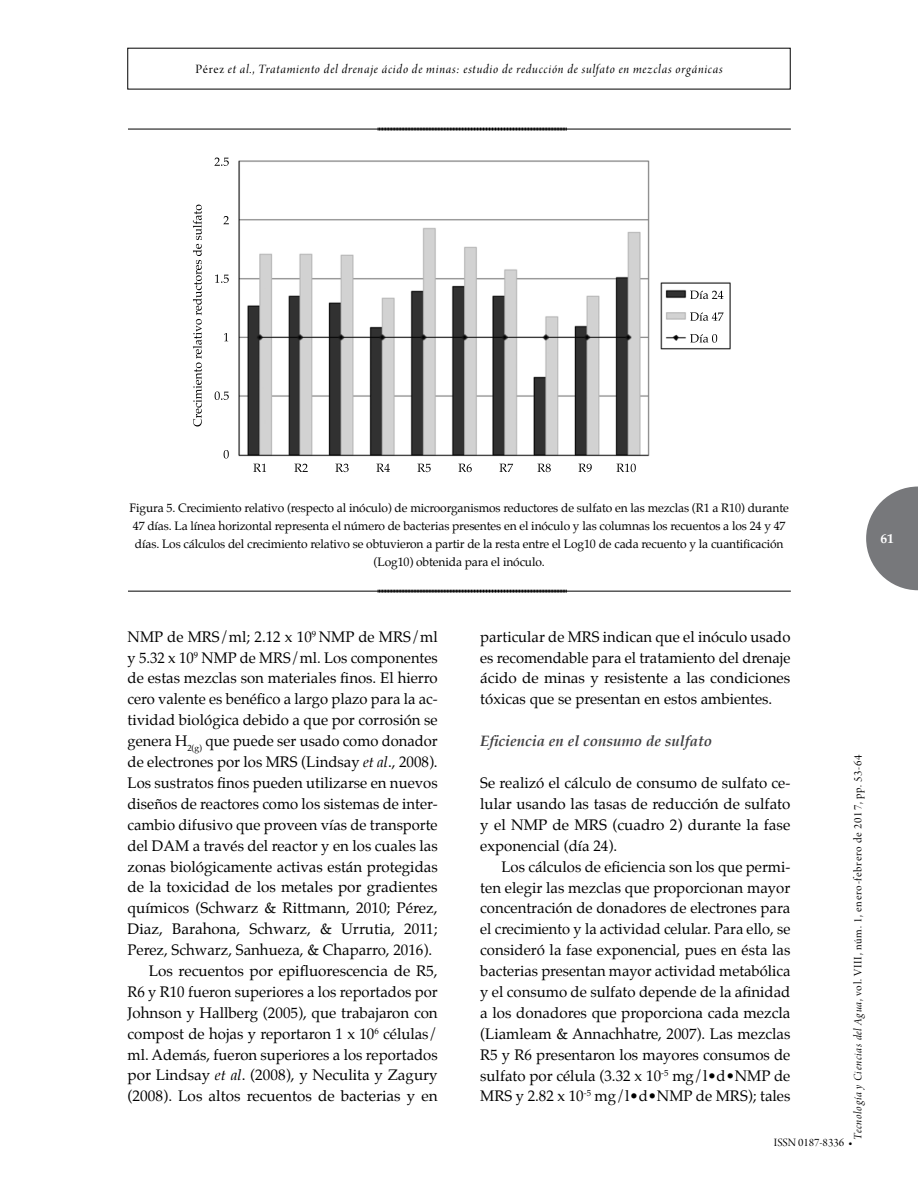
<style>
.page{position:relative;width:918px;height:1188px;background:#fff}
.page>*{position:absolute;margin:0;border:0;box-sizing:border-box;transform-origin:0 0}
.t1{font:15px/20.9px "Palatino";color:#000;text-align:justify}
.t2{font:italic 700 15px "Palatino";color:#414042}
.t3{font:13.5px "Arno Pro Italic Display";letter-spacing:.055em;color:#000}
.t4{font:700 13.5px "Palatino";color:#fff}
.t5{font:12px/18px "Palatino";letter-spacing:-.01em;color:#000;text-align:center}
.t6{font:12px "Arno Pro Display";letter-spacing:.055em;color:#000}
.t7{font:12px "Arno Pro Display";color:#000}
.s1{font-family:"Arno Pro Display"}
.s2{font-style:italic}
.s3{font-family:"Arno Pro Italic Display"}
.s4{font-family:"Arno Pro"}
</style>
<div class="page">
<svg style="left:866px;top:487px;width:52px;height:103px"></svg>
<img style="left:192px;top:157px;width:539px;height:316px">
<img style="left:690px;top:291px;width:33px;height:8px">
<img style="left:262px;top:464px;width:367px;height:8px">
<img style="left:193px;top:250px;width:9px;height:20px">
<img style="left:193px;top:205px;width:9px;height:19px">
<img style="left:214px;top:158px;width:15px;height:118px">
<hr style="left:128px;top:129px;width:663px;height:1px;background:#000">
<svg style="left:378px;top:128px;width:189px;height:3px"></svg>
<hr style="left:128px;top:591px;width:663px;height:1px;background:#000">
<svg style="left:378px;top:590px;width:189px;height:3px"></svg>
<p class="t3" style="left:196px;top:62px;width:529px"><span class="s1">Pérez</span> et al.<span class="s1">,</span> Tratamiento del drenaje ácido de minas: estudio de reducción de sulfato en mezclas orgánicas</p>
<p class="t5" style="left:130px;top:498px;width:661px">Figura 5. Crecimiento relativo (respecto al inóculo) de microorganismos reductores de sulfato en las mezclas (R1 a R10) durante 47 días. La línea horizontal representa el número de bacterias presentes en el inóculo y las columnas los recuentos a los 24 y 47 días. Los cálculos del crecimiento relativo se obtuvieron a partir de la resta entre el Log10 de cada recuento y la cuantificación (Log10) obtenida para el inóculo.</p>
<p class="t4" style="left:880px;top:526px;width:15px">61</p>
<p class="t1" style="left:128px;top:626px;width:312px">NMP de MRS/ml; 2.12 x 10<sup>9</sup> NMP de MRS/ml</p>
<p class="t1" style="left:128px;top:647px;width:312px">y 5.32 x 10<sup>9</sup> NMP de MRS/ml. Los componentes</p>
<p class="t1" style="left:128px;top:668px;width:312px">de estas mezclas son materiales finos. El hierro</p>
<p class="t1" style="left:128px;top:689px;width:312px">cero valente es benéfico a largo plazo para la ac-</p>
<p class="t1" style="left:128px;top:710px;width:312px">tividad biológica debido a que por corrosión se</p>
<p class="t1" style="left:128px;top:731px;width:312px">genera H<sub>2(g)</sub> que puede ser usado como donador</p>
<p class="t1" style="left:128px;top:751px;width:312px">de electrones por los MRS (Lindsay <span class="s2">et al</span>., 2008).</p>
<p class="t1" style="left:128px;top:772px;width:312px">Los sustratos finos pueden utilizarse en nuevos</p>
<p class="t1" style="left:128px;top:793px;width:312px">diseños de reactores como los sistemas de inter-</p>
<p class="t1" style="left:128px;top:814px;width:312px">cambio difusivo que proveen vías de transporte</p>
<p class="t1" style="left:128px;top:835px;width:312px">del DAM a través del reactor y en los cuales las</p>
<p class="t1" style="left:128px;top:856px;width:312px">zonas biológicamente activas están protegidas</p>
<p class="t1" style="left:128px;top:877px;width:312px">de la toxicidad de los metales por gradientes</p>
<p class="t1" style="left:128px;top:898px;width:312px">químicos (Schwarz &amp; Rittmann, 2010; Pérez,</p>
<p class="t1" style="left:128px;top:919px;width:312px">Diaz, Barahona, Schwarz, &amp; Urrutia, 2011;</p>
<p class="t1" style="left:128px;top:939px;width:306px">Perez, Schwarz, Sanhueza, &amp; Chaparro, 2016).</p>
<p class="t1" style="left:149px;top:960px;width:290px">Los recuentos por epifluorescencia de R5,</p>
<p class="t1" style="left:128px;top:981px;width:312px">R6 y R10 fueron superiores a los reportados por</p>
<p class="t1" style="left:128px;top:1002px;width:312px">Johnson y Hallberg (2005), que trabajaron con</p>
<p class="t1" style="left:128px;top:1023px;width:312px">compost de hojas y reportaron 1 x 10<sup>6</sup> células/</p>
<p class="t1" style="left:128px;top:1044px;width:312px">ml. Además, fueron superiores a los reportados</p>
<p class="t1" style="left:128px;top:1065px;width:312px">por Lindsay <span class="s2">et al</span>. (2008), y Neculita y Zagury</p>
<p class="t1" style="left:128px;top:1086px;width:312px">(2008). Los altos recuentos de bacterias y en</p>
<p class="t1" style="left:480px;top:626px;width:312px">particular de MRS indican que el inóculo usado es recomendable para el tratamiento del drenaje ácido de minas y resistente a las condiciones tóxicas que se presentan en estos ambientes.</p>
<p class="t2" style="left:480px;top:729px;width:234px">Eficiencia en el consumo de sulfato</p>
<p class="t1" style="left:480px;top:772px;width:312px">Se realizó el cálculo de consumo de sulfato ce&shy;lular usando las tasas de reducción de sulfato y el NMP de MRS (cuadro 2) durante la fase exponencial (día 24).</p>
<p class="t1" style="left:480px;top:856px;width:312px;text-indent:21px">Los cálculos de eficiencia son los que permi&shy;ten elegir las mezclas que proporcionan mayor concentración de donadores de electrones para el crecimiento y la actividad celular. Para ello, se consideró la fase exponencial, pues en ésta las bacterias presentan mayor actividad metabólica y el consumo de sulfato depende de la afinidad a los donadores que proporciona cada mezcla (Liamleam &amp; Annachhatre, 2007). Las mezclas R5 y R6 presentaron los mayores consumos de sulfato por célula (3.32 x 10<sup>-5</sup> mg/l•d•NMP de MRS y 2.82 x 10<sup>-5</sup> mg/l•d•NMP de MRS); tales</p>
<p class="t6" style="left:851px;top:1140px;width:387px;rotate:-90deg"><span class="s3">Tecnología y Ciencias del Agua</span>, vol. VIII, núm. 1, enero-febrero de 2017, pp. 53-64</p>
<p class="t7" style="left:774px;top:1136px;width:80px">ISSN 0187-8336 <span class="s4">•</span></p>
</div>
